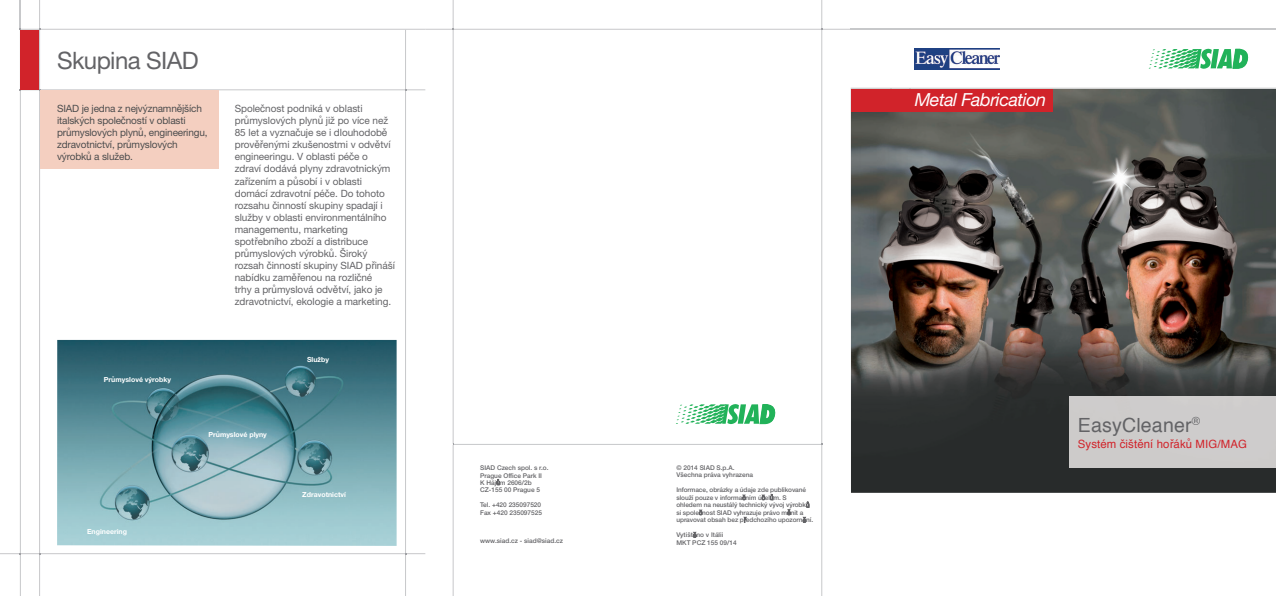
<style>
.page{position:relative;width:1276px;height:596px;background:#fff}
.page>*{position:absolute;margin:0;border:0;box-sizing:border-box;transform-origin:0 0}
.t1{font:24px "Helvetica Neue";letter-spacing:-.025em;color:#636366}
.t2{font:19.5px "Helvetica CE";letter-spacing:.01em;color:#636366}
.t3{font:italic 18px "Helvetica Neue LT Std";letter-spacing:-.025em;color:#fff}
.t4{font:11.4px "Helvetica CE";letter-spacing:.01em;color:#d1232a}
.t5{font:10px/12px "Helvetica Neue";letter-spacing:-.005em;color:#636366}
.t6{font:10px/12px "Helvetica Neue LT Std";letter-spacing:-.015em;color:#4b4c4d}
.t7{font:700 7px "Helvetica Neue LT Std";color:#fff}
.t8{font:500 6.5px/7.5px "Helvetica Neue";letter-spacing:-.01em;color:#636366}
.t9{font:500 6.5px/7.4px "Helvetica Neue LT Std";color:#636366}
.s1{font-family:"Helvetica CE"}
.s2{font-family:"Helvetica CE";font-weight:400}
.s3{font-family:"Helvetica Neue"}
</style>
<div class="page">
<hr style="left:40px;top:89px;width:365px;height:1px;background:#c7c8ca">
<hr style="left:40px;top:553px;width:365px;height:1px;background:#c7c8ca">
<hr style="left:39px;top:554px;width:1px;height:41px;background:#c7c8ca">
<hr style="left:39px;top:90px;width:1px;height:463px;background:#c7c8ca">
<hr style="left:39px;top:30px;width:1px;height:59px;background:#c7c8ca">
<hr style="left:20px;top:554px;width:1px;height:41px;background:#c7c8ca">
<hr style="left:20px;top:90px;width:1px;height:463px;background:#c7c8ca">
<hr style="left:20px;top:30px;width:1px;height:59px;background:#c7c8ca">
<svg style="left:20px;top:89px;width:20px;height:1px"></svg>
<svg style="left:0;top:553px;width:40px;height:1px"></svg>
<hr style="left:40px;top:29px;width:385px;height:1px;background:#c7c8ca">
<svg style="left:20px;top:0;width:20px;height:30px"></svg>
<hr style="left:454px;top:29px;width:367px;height:1px;background:#c7c8ca">
<hr style="left:821px;top:444px;width:1px;height:151px;background:#c7c8ca">
<hr style="left:821px;top:30px;width:1px;height:413px;background:#c7c8ca">
<svg style="left:821px;top:0;width:29px;height:30px"></svg>
<svg style="left:676px;top:404px;width:100px;height:20px"></svg>
<hr style="left:454px;top:443px;width:367px;height:1px;background:#c7c8ca">
<svg style="left:405px;top:0;width:49px;height:595px"></svg>
<svg style="left:1148px;top:48px;width:101px;height:21px"></svg>
<svg style="left:850px;top:88px;width:426px;height:1px"></svg>
<img style="left:850px;top:89px;width:426px;height:403px">
<hr style="left:850px;top:28px;width:426px;height:1px;background:#c7c8ca">
<div style="left:851px;top:89px;width:201px;height:22px;background:#d1232a"></div>
<img style="left:914px;top:49px;width:86px;height:20px">
<div style="left:40px;top:90px;width:179px;height:79px;background:#f4cfc0"></div>
<img style="left:57px;top:340px;width:339px;height:205px">
<div style="left:21px;top:30px;width:18px;height:59px;background:#d1232a"></div>
<div style="left:1069px;top:396px;width:207px;height:71px;background:#cecccc"></div>
<h1 class="t1" style="left:57px;top:52px;width:143px">Skupina SIAD</h1>
<p class="t6" style="left:57px;top:104px;width:152px">SIAD je jedna z nejvýznamn<span class="s1">ě</span>jších italských spole<span class="s1">č</span>ností v oblasti pr<span class="s1">ů</span>myslových plyn<span class="s1">ů</span>, engineeringu, zdravotnictví, pr<span class="s1">ů</span>myslových výrobk<span class="s1">ů</span> a služeb.</p>
<p class="t7" style="left:104px;top:376px;width:69px">Pr<span class="s1">ů</span>myslové výrobky</p>
<p class="t5" style="left:235px;top:104px;width:162px">Spole<span class="s1">č</span>nost podniká v oblasti pr<span class="s1">ů</span>myslových plyn<span class="s1">ů</span> již po více než 85 let a vyzna<span class="s1">č</span>uje se i dlouhodob<span class="s1">ě </span>prov<span class="s1">ěř</span>enými zkušenostmi v odv<span class="s1">ě</span>tví engineeringu. V oblasti pé<span class="s1">č</span>e o zdraví dodává plyny zdravotnickým za<span class="s1">ř</span>ízením a p<span class="s1">ů</span>sobí i v oblasti domácí zdravotní pé<span class="s1">č</span>e. Do tohoto rozsahu <span class="s1">č</span>inností skupiny spadají i služby v oblasti environmentálního managementu, marketing spot<span class="s1">ř</span>ebního zboží a distribuce p<span class="s1">rů</span>myslových výrobk<span class="s1">ů</span>. Široký rozsah <span class="s1">č</span>inností skupiny SIAD p<span class="s1">ř</span>ináší nabídku zam<span class="s1">ěř</span>enou na rozli<span class="s1">č</span>né<br>trhy a pr<span class="s1">ů</span>myslová odv<span class="s1">ě</span>tví, jako je zdravotnictví, ekologie a marketing.</p>
<p class="t7" style="left:307px;top:356px;width:24px">Služby</p>
<p class="t7" style="left:87px;top:528px;width:41px">Engineering</p>
<p class="t7" style="left:208px;top:431px;width:60px">Pr<span class="s1">ů</span>myslové plyny</p>
<p class="t7" style="left:302px;top:491px;width:45px">Zdravotnictví</p>
<p class="t9" style="left:480px;top:464px;width:70px">SIAD Czech spol. s r.o.<br>Prague Office Park II<br>K Háj<span class="s2">ů</span>m 2606/2b<br>CZ-155 00 Prague 5</p>
<p class="t8" style="left:480px;top:501px;width:63px">Tel. +420 235097520<br>Fax +420 235097525</p>
<p class="t9" style="left:480px;top:537px;width:84px"><span class="s3">www.siad.cz</span> - siad@siad.cz</p>
<h3 class="t3" style="left:918px;top:92px;width:58px">Settore</h3>
<h3 class="t3" style="left:914px;top:93px;width:133px">M al Fabrication</h3>
<p class="t8" style="left:676px;top:464px;width:78px">© 2014 SIAD S.p.A.<br>Všechna práva vyhrazena</p>
<p class="t8" style="left:676px;top:486px;width:138px">Informace, obrázky a údaje zde publikované slouží pouze v informa<span class="s2">č</span>ním ú<span class="s2">č</span>el<span class="s2">ů</span>m. S ohledem na neustálý technický vývoj výrobk<span class="s2">ů </span>si spole<span class="s2">č</span>nost SIAD vyhrazuje právo m<span class="s2">ě</span>nit a upravovat obsah bez p<span class="s2">ř</span>edchozího upozorn<span class="s2">ě</span>ní.</p>
<p class="t8" style="left:676px;top:531px;width:48px">Vytišt<span class="s2">ě</span>no v Itálii</p>
<p class="t9" style="left:676px;top:539px;width:62px">MKT PCZ 155 09/14</p>
<h2 class="t2" style="left:1078px;top:416px;width:124px">EasyCleaner<sup>®</sup></h2>
<p class="t4" style="left:1078px;top:439px;width:171px">Systém čištění hořáků MIG/MAG</p>
</div>
